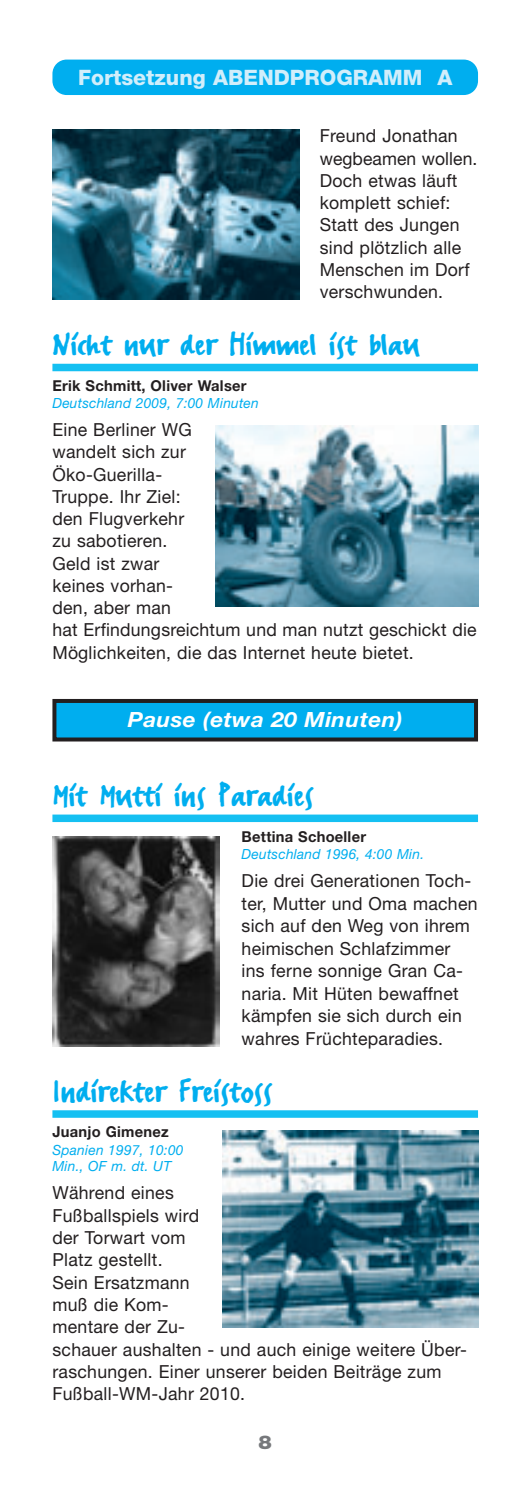
<style>
.page{position:relative;width:532px;height:1489px;background:#fff}
.page>*{position:absolute;margin:0;border:0;box-sizing:border-box;transform-origin:0 0}
.t1{font:38px "FF Erikrighthand";letter-spacing:.005em;color:#00aeef;scale:1.04 1}
.t2{font:800 21.25px "Helvetica Neue";color:#d1eefb}
.t3{font:italic 700 21px "Helvetica Neue";letter-spacing:.015em;color:#fff;scale:1.07 1}
.t4{font:900 19px "Helvetica Neue";color:#76787b;scale:1.05 1}
.t5{font:18px/22.2px "Helvetica Neue";letter-spacing:.015em;color:#231f20}
.t6{font:700 15px "Helvetica Neue";letter-spacing:.015em;color:#231f20}
.t7{font:italic 14px/16.5px "Helvetica Neue";letter-spacing:.015em;color:#00aeef}
</style>
<div class="page">
<div style="left:52px;top:364px;width:426px;height:7px;background:#15c0f2"></div>
<div style="left:52px;top:814px;width:426px;height:8px;background:#15c0f2"></div>
<div style="left:52px;top:1110px;width:426px;height:7px;background:#15c0f2"></div>
<img style="left:52px;top:129px;width:247px;height:170px">
<img style="left:215px;top:425px;width:263px;height:182px">
<img style="left:222px;top:1130px;width:256px;height:197px">
<svg style="left:52px;top:1045px;width:167px;height:2px"></svg>
<img style="left:52px;top:836px;width:167px;height:209px">
<div style="left:54px;top:701px;width:422px;height:38px;background:#00aeef"></div>
<div style="left:52px;top:699px;width:426px;height:42px;border:4px solid #231f20"></div>
<div style="left:52px;top:60px;width:426px;height:35px;background:#00aeef;border-radius:14px"></div>
<p class="t2" style="left:78px;top:70px;width:375px">Fortsetzung ABENDPROGRAMM A</p>
<p class="t5" style="left:319px;top:126px;width:159px">Freund Jonathan wegbeamen wollen.<br>Doch etwas läuft komplett schief:<br>Statt des Jungen sind plötzlich alle<br>Menschen im Dorf verschwunden.</p>
<h1 class="t1" style="left:52px;top:320px;width:354px">Nicht nur der Himmel ist blau</h1>
<p class="t6" style="left:52px;top:380px;width:195px">Erik Schmitt, Oliver Walser</p>
<p class="t7" style="left:52px;top:396px;width:208px">Deutschland 2009, 7:00 Minuten</p>
<p class="t5" style="left:52px;top:420px;width:425px">Eine Berliner WG<br>wandelt sich zur<br>Öko-Guerilla-<br>Truppe. Ihr Ziel:<br>den Flugverkehr<br>zu sabotieren.<br>Geld ist zwar<br>keines vorhan-<br>den, aber man<br>hat Erfindungsreichtum und man nutzt geschickt die<br>Möglichkeiten, die das Internet heute bietet.</p>
<p class="t3" style="left:128px;top:712px;width:258px">Pause (etwa 20 Minuten)</p>
<h1 class="t1" style="left:52px;top:770px;width:252px">Mit Mutti ins Paradies</h1>
<p class="t6" style="left:241px;top:830px;width:126px">Bettina Schoeller</p>
<p class="t7" style="left:241px;top:847px;width:184px">Deutschland 1996, 4:00 Min.</p>
<p class="t5" style="left:241px;top:871px;width:237px">Die drei Generationen Toch&shy;ter, Mutter und Oma machen sich auf den Weg von ihrem heimischen Schlafzimmer ins ferne sonnige Gran Ca&shy;naria. Mit Hüten bewaffnet kämpfen sie sich durch ein wahres Früchteparadies.</p>
<h1 class="t1" style="left:52px;top:1066px;width:213px">Indirekter Freistoss</h1>
<p class="t6" style="left:52px;top:1126px;width:118px">Juanjo Gimenez</p>
<p class="t7" style="left:52px;top:1142px;width:132px">Spanien 1997, 10:00<br>Min., OF m. dt. UT</p>
<p class="t5" style="left:52px;top:1183px;width:416px">Während eines<br>Fußballspiels wird<br>der Torwart vom<br>Platz gestellt.<br>Sein Ersatzmann<br>muß die Kom-<br>mentare der Zu-<br>schauer aushalten - und auch einige weitere Über&shy;raschungen. Einer unserer beiden Beiträge zum<br>Fußball-WM-Jahr 2010.</p>
<p class="t4" style="left:258px;top:1434px;width:14px">8</p>
</div>
